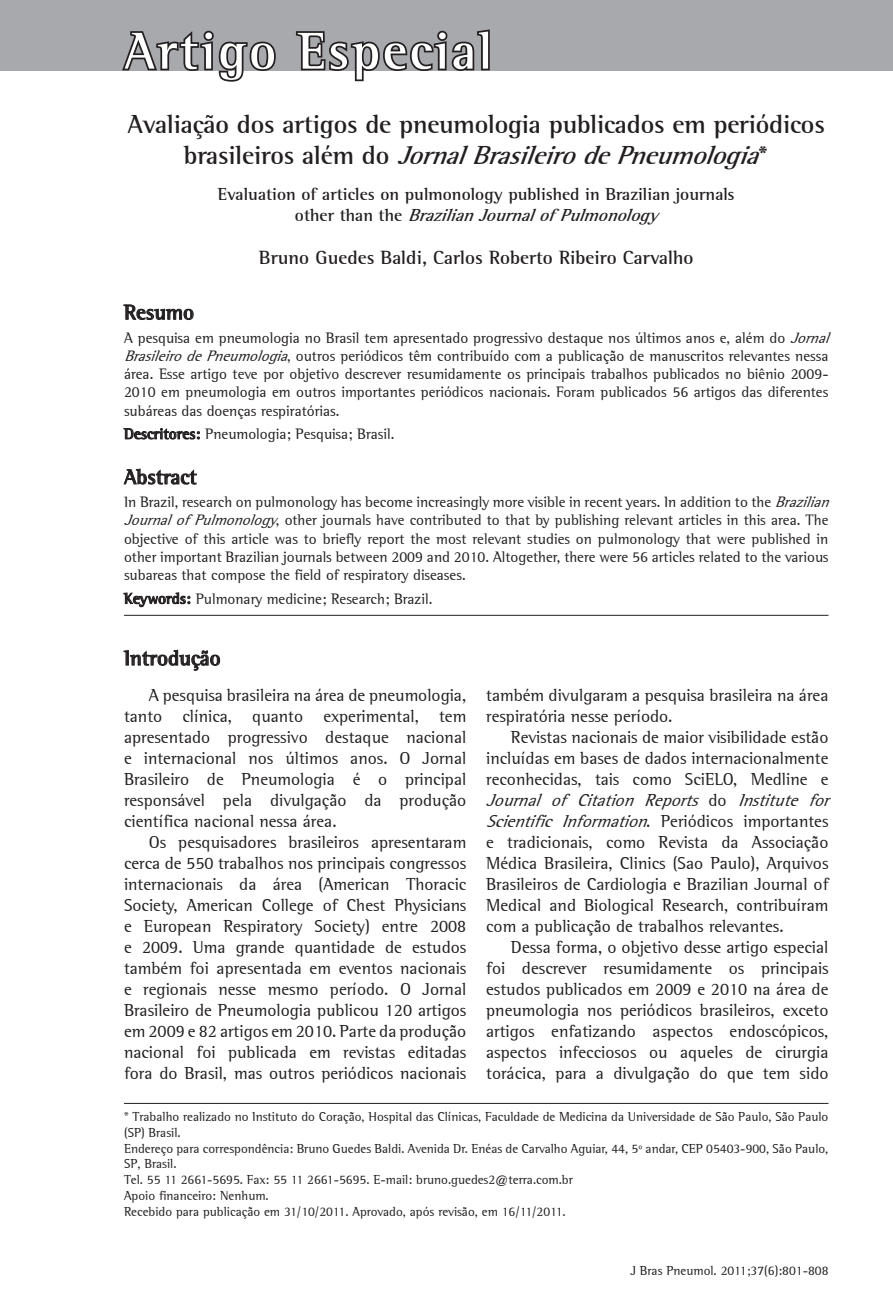
<style>
.page{position:relative;width:893px;height:1315px;background:#fff}
.page>*{position:absolute;margin:0;border:0;box-sizing:border-box;transform-origin:0 0}
.t1{font:700 52.5px "Libre Semi Serif S Si";letter-spacing:.05em;color:#fff}
.Título___1o_idioma{font:700 26.25px/31.5px "Libre Semi Serif S Si";letter-spacing:-.01em;color:#231f20;text-align:center}
.Resumo___título{font:700 21px "Libre Semi Serif S Si";color:#231f20}
.Sub-título___1o_níve{font:700 21px "Libre Semi Serif S Si";color:#231f20}
.Autores{font:700 19.25px "Libre Semi Serif S Si";color:#231f20}
.Corpo{font:17.5px/21px "Libre Semi Serif S Si";color:#231f20;text-align:justify}
.Título___2o_idioma{font:700 17.5px/21px "Libre Semi Serif S Si";color:#231f20;text-align:center}
.Resumo{font:15.22px/18.2px "Libre Semi Serif S Si";color:#231f20}
.Palavras-chave{font:15.22px "Libre Semi Serif S Si";color:#231f20}
.Endereço{font:13.12px/15.8px "Libre Semi Serif S Si";color:#231f20}
.rodapé{font:13.12px "Libre Semi Serif S Si";color:#231f20}
.s1{font-style:italic}
.s2{font-weight:700}
</style>
<div class="page">
<div style="left:0;top:0;width:893px;height:70px;background:#a8a9ad"></div>
<svg style="left:124px;top:650px;width:96px;height:20px"></svg>
<svg style="left:124px;top:305px;width:69px;height:15px"></svg>
<svg style="left:124px;top:428px;width:76px;height:11px"></svg>
<svg style="left:124px;top:469px;width:72px;height:15px"></svg>
<svg style="left:124px;top:592px;width:66px;height:15px"></svg>
<hr style="left:124px;top:1103px;width:704px;height:1px;background:#231f20">
<hr style="left:124px;top:615px;width:704px;height:1px;background:#231f20">
<svg style="left:120px;top:30px;width:158px;height:52px"></svg>
<svg style="left:294px;top:29px;width:197px;height:53px"></svg>
<h1 class="t1" style="left:124px;top:19px;width:370px">Artigo Especial</h1>
<p class="Título___1o_idioma" style="left:128px;top:108px;width:699px">Avaliação dos artigos de pneumologia publicados em periódicos b r a s i l e i r o s a l é m d o <span class="s1">JornalBrasileirodePneumologia</span>*</p>
<p class="Título___2o_idioma" style="left:218px;top:184px;width:518px">Evaluation of articles on pulmonology published in Brazilian journals o t h e r t h a n t h e <span class="s1">BrazilianJournalof Pulmonology</span></p>
<p class="Autores" style="left:259px;top:246px;width:436px">Bruno Guedes Baldi, Carlos Roberto Ribeiro Carvalho</p>
<p class="Resumo___título" style="left:124px;top:299px;width:72px">Resumo</p>
<p class="Resumo" style="left:124px;top:328px;width:712px">A pesquisa em pneumologia no Brasil tem apresentado progressivo destaque nos últimos anos e, além do <span class="s1">Jornal BrasileirodePneumologia</span>, outros periódicos têm contribuído com a publicação de manuscritos relevantes nessa área. Esse artigo teve por objetivo descrever resumidamente os principais trabalhos publicados no biênio 2009- 2010 em pneumologia em outros importantes periódicos nacionais. Foram publicados 56 artigos das diferentes subáreas das doenças respiratórias.</p>
<p class="Palavras-chave" style="left:124px;top:425px;width:272px"><span class="s2">Descritores:</span> Pneumologia; Pesquisa; Brasil.</p>
<p class="Resumo___título" style="left:124px;top:464px;width:74px">Abstract</p>
<p class="Resumo" style="left:124px;top:493px;width:712px">In Brazil, research on pulmonology has become increasingly more visible in recent years. In addition to the <span class="s1">Brazilian JournalofPulmonology</span>, other journals have contributed to that by publishing relevant articles in this area. The objective of this article was to briefly report the most relevant studies on pulmonology that were published in other important Brazilian journals between 2009 and 2010. Altogether, there were 56 articles related to the various subareas that compose the field of respiratory diseases.</p>
<p class="Palavras-chave" style="left:124px;top:589px;width:310px"><span class="s2">Keywords:</span> Pulmonary medicine; Research; Brazil.</p>
<p class="Sub-título___1o_níve" style="left:124px;top:645px;width:98px">Introdução</p>
<p class="Corpo" style="left:124px;top:684px;width:344px;text-indent:25px">A pesquisa brasileira na área de pneumologia, tanto clínica, quanto experimental, tem apresentado progressivo destaque nacional e internacional nos últimos anos. O Jornal Brasileiro de Pneumologia é o principal responsável pela divulgação da produção científica nacional nessa área.</p>
<p class="Corpo" style="left:124px;top:831px;width:344px;text-indent:25px">Os pesquisadores brasileiros apresentaram cerca de 550 trabalhos nos principais congressos internacionais da área (American Thoracic Society, American College of Chest Physicians e European Respiratory Society) entre 2008 e 2009. Uma grande quantidade de estudos também foi apresentada em eventos nacionais e regionais nesse mesmo período. O Jornal Brasileiro de Pneumologia publicou 120 artigos em 2009 e 82 artigos em 2010. Parte da produção nacional foi publicada em revistas editadas fora do Brasil, mas outros periódicos nacionais</p>
<p class="Corpo" style="left:486px;top:684px;width:344px">também divulgaram a pesquisa brasileira na área respiratória nesse período.</p>
<p class="Corpo" style="left:486px;top:726px;width:351px;text-align:left;text-indent:25px">Revistas nacionais de maior visibilidade estão incluídas em bases de dados internacionalmente reconhecidas, tais como SciELO, Medline e <span class="s1">Journal of Citation Reports</span> d o <span class="s1">Institute for Scientific Information</span>. P e r i ó d i c o s i m p o r t a n t e s e tradicionais, como Revista da Associação Médica Brasileira, Clinics (Sao Paulo), Arquivos Brasileiros de Cardiologia e Brazilian Journal of Medical and Biological Research, contribuíram com a publicação de trabalhos relevantes.</p>
<p class="Corpo" style="left:486px;top:936px;width:344px;text-indent:25px">Dessa forma, o objetivo desse artigo especial foi descrever resumidamente os principais estudos publicados em 2009 e 2010 na área de pneumologia nos periódicos brasileiros, exceto artigos enfatizando aspectos endoscópicos, aspectos infecciosos ou aqueles de cirurgia torácica, para a divulgação do que tem sido</p>
<p class="Endereço" style="left:124px;top:1108px;width:706px">* Trabalho realizado no Instituto do Coração, Hospital das Clínicas, Faculdade de Medicina da Universidade de São Paulo, São Paulo (SP) Brasil.</p>
<p class="Endereço" style="left:124px;top:1140px;width:706px">Endereço para correspondência: Bruno Guedes Baldi. Avenida Dr. Enéas de Carvalho Aguiar, 44, 5º andar, CEP 05403-900, São Paulo,<br>SP, Brasil.</p>
<p class="Endereço" style="left:124px;top:1171px;width:450px">Tel. 55 11 2661-5695. Fax: 55 11 2661-5695. E-mail: bruno.guedes2@terra.com.br</p>
<p class="Endereço" style="left:124px;top:1187px;width:146px">Apoio financeiro: Nenhum.</p>
<p class="Endereço" style="left:124px;top:1203px;width:443px">Recebido para publicação em 31/10/2011. Aprovado, após revisão, em 16/11/2011.</p>
<p class="rodapé" style="left:630px;top:1263px;width:200px">J Bras Pneumol. 2011;37(6):801-808</p>
</div>
